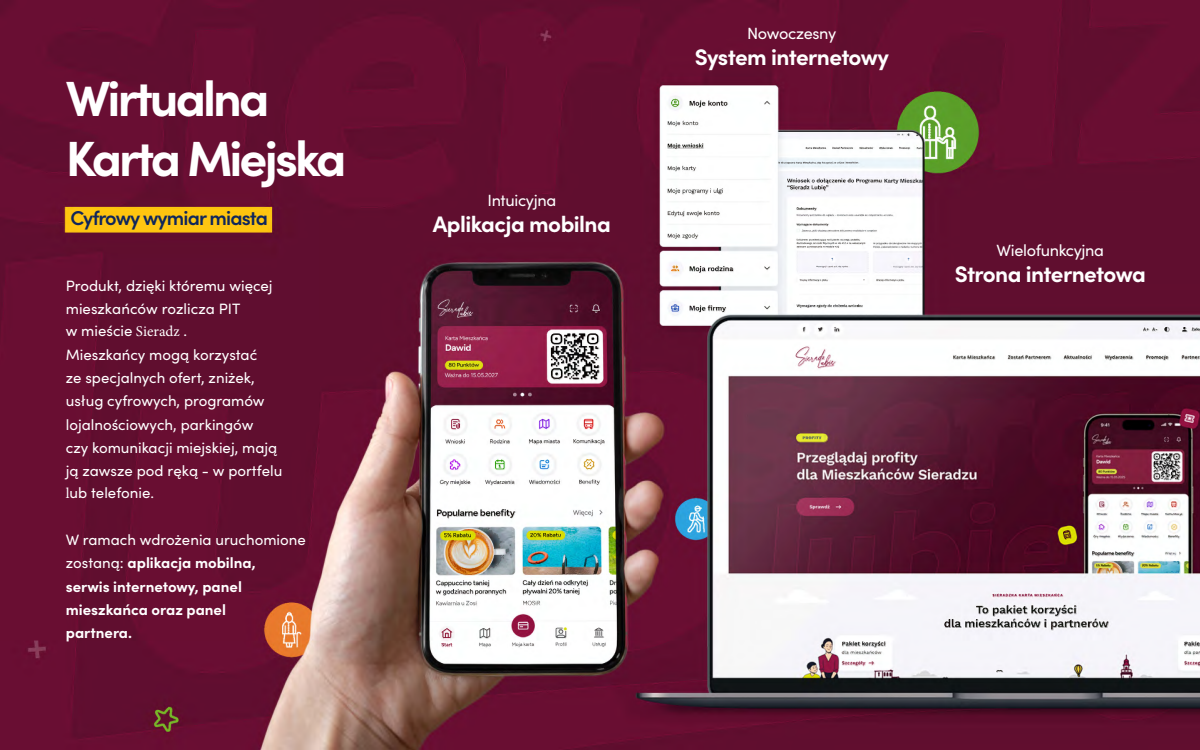
<style>
.page{position:relative;width:1200px;height:750px;background:#fff}
.page>*{position:absolute;margin:0;border:0;box-sizing:border-box;transform-origin:0 0}
.t1{font:700 49.5px/60px "Sofia Pro";letter-spacing:-.06em;color:#fff}
.t2{font:700 22.5px "Sofia Pro";letter-spacing:-.025em;color:#fff}
.t3{font:600 20px "Sofia Pro";letter-spacing:-.045em;color:#0f265c}
.t4{font:16.25px "Sofia Pro";letter-spacing:-.02em;color:#fff}
.t5{font:15px/22.9px "Sofia Pro";color:#fff}
.t6{font:700 15px/23.1px "Sofia Pro";color:#fff}
.s1{font-family:"Minion Pro"}
.s2{font-weight:400}
</style>
<div class="page">
<img style="left:0;top:0;width:1200px;height:750px">
<h1 class="t1" style="left:66px;top:65px;width:282px">Wirtualna<br>Karta Miejska</h1>
<h3 class="t3" style="left:70px;top:203px;width:199px">Cyfrowy wymiar miasta</h3>
<p class="t5" style="left:66px;top:273px;width:208px;line-height:22.6px">Produkt, dzięki któremu więcej mieszkańców rozlicza PIT<br>w mieście <span class="s1">Sieradz</span> .</p>
<p class="t5" style="left:66px;top:343px;width:218px">Mieszkańcy mogą korzystać<br>ze specjalnych ofert, zniżek, usług cyfrowych, programów lojalnościowych, parkingów<br>czy komunikacji miejskiej, mają ją zawsze pod ręką - w portfelu <span class="s1">l</span>ub telefonie.</p>
<p class="t6" style="left:66px;top:527px;width:242px"><span class="s2">W ramach wdrożenia uruchomione zostaną:</span> aplikacja mobilna,<br>serwis internetowy, panel mieszkańca oraz panel<br>partnera.</p>
<p class="t4" style="left:488px;top:188px;width:70px">Intuicyjna</p>
<h2 class="t2" style="left:433px;top:207px;width:180px">Aplikacja mobilna</h2>
<p class="t4" style="left:747px;top:21px;width:90px">Nowoczesny</p>
<h2 class="t2" style="left:695px;top:40px;width:196px">System internetowy</h2>
<p class="t4" style="left:997px;top:238px;width:109px">Wielofunkcyjna</p>
<h2 class="t2" style="left:955px;top:257px;width:193px">Strona internetowa</h2>
</div>
